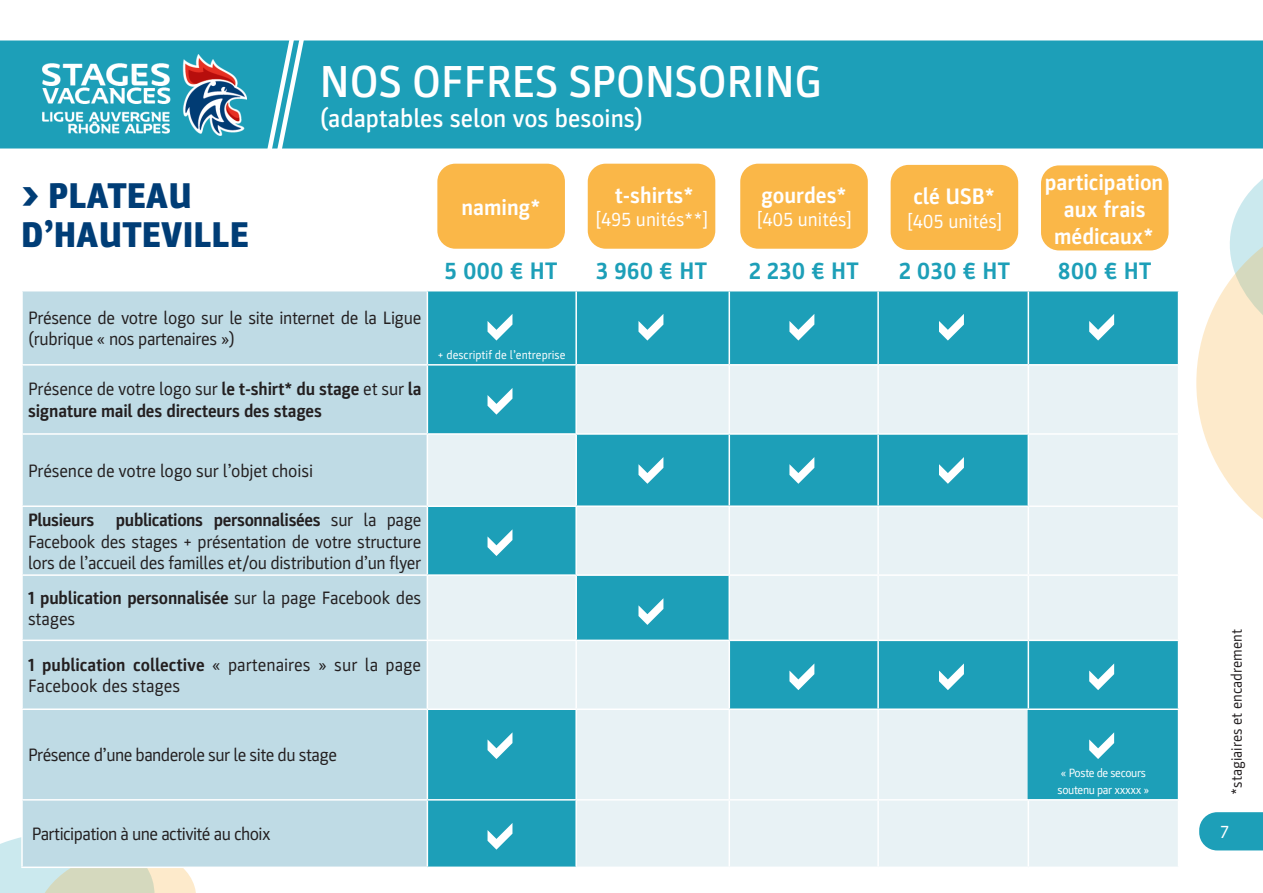
<style>
.page{position:relative;width:1263px;height:893px;background:#fff}
.page>*{position:absolute;margin:0;border:0;box-sizing:border-box;transform-origin:0 0}
.t1{font:500 45px "Parka";color:#fff}
.t2{font:900 36px "Parka";color:#003d76}
.t3{font:500 25.5px "Parka";color:#fff}
.t4{font:700 24px "Parka";color:#1d9fb8}
.t5{font:700 22.5px/27px "Parka";color:#fff;text-align:center}
.t6{font:19.5px "Parka";color:#fff}
.t7{font:18px/21.6px "Parka";letter-spacing:-.02em;color:#231f20}
.t8{font:700 18px/21.6px "Parka";letter-spacing:-.01em;color:#231f20}
.t9{font:18px/21.6px "Parka";color:#231f20}
.t10{font:18px "Parka";color:#fff}
.t11{font:15px "Parka";color:#231f20}
.t12{font:12px "Parka";letter-spacing:-.03em;color:#fff}
.t13{font:12px "Parka";color:#fff}
.s1{font-weight:400}
.s2{font-weight:700}
</style>
<div class="page">
<svg style="left:1196px;top:179px;width:67px;height:340px"></svg>
<svg style="left:0;top:837px;width:196px;height:56px;background:#dae3d3"></svg>
<svg style="left:1199px;top:812px;width:64px;height:38px;background:#2ba5bc"></svg>
<div style="left:0;top:41px;width:1263px;height:108px;background:#1d9fb8"></div>
<img style="left:41px;top:54px;width:205px;height:82px">
<svg style="left:262px;top:40px;width:47px;height:109px"></svg>
<div style="left:588px;top:164px;width:127px;height:85px;background:#fab748;border-radius:18px"></div>
<div style="left:740px;top:164px;width:128px;height:85px;background:#fab748;border-radius:18px"></div>
<div style="left:891px;top:165px;width:127px;height:85px;background:#fab748;border-radius:18px"></div>
<div style="left:1041px;top:165px;width:127px;height:85px;background:#fab748;border-radius:18px"></div>
<div style="left:23px;top:291px;width:404px;height:575px;background:#bfdbe5"></div>
<div style="left:428px;top:291px;width:750px;height:73px;background:#1d9fb8"></div>
<svg style="left:428px;top:366px;width:750px;height:500px;background:#a4d6e0"></svg>
<hr style="left:575px;top:291px;width:2px;height:73px;background:#fff">
<hr style="left:728px;top:291px;width:2px;height:73px;background:#fff">
<hr style="left:877px;top:291px;width:2px;height:73px;background:#fff">
<hr style="left:575px;top:366px;width:2px;height:67px;background:#fff">
<hr style="left:728px;top:366px;width:2px;height:67px;background:#fff">
<hr style="left:877px;top:366px;width:2px;height:67px;background:#fff">
<hr style="left:427px;top:433px;width:149px;height:2px;background:#fff">
<hr style="left:576px;top:433px;width:153px;height:2px;background:#fff">
<hr style="left:575px;top:435px;width:2px;height:70px;background:#fff">
<hr style="left:729px;top:433px;width:149px;height:2px;background:#fff">
<hr style="left:728px;top:435px;width:2px;height:70px;background:#fff">
<hr style="left:878px;top:433px;width:150px;height:2px;background:#fff">
<hr style="left:877px;top:435px;width:2px;height:70px;background:#fff">
<hr style="left:1028px;top:433px;width:151px;height:2px;background:#fff">
<hr style="left:427px;top:505px;width:149px;height:2px;background:#fff">
<hr style="left:576px;top:505px;width:153px;height:2px;background:#fff">
<hr style="left:575px;top:507px;width:2px;height:67px;background:#fff">
<hr style="left:729px;top:505px;width:149px;height:2px;background:#fff">
<hr style="left:728px;top:507px;width:2px;height:67px;background:#fff">
<hr style="left:878px;top:505px;width:150px;height:2px;background:#fff">
<hr style="left:877px;top:507px;width:2px;height:67px;background:#fff">
<hr style="left:1028px;top:505px;width:151px;height:2px;background:#fff">
<hr style="left:427px;top:574px;width:149px;height:2px;background:#fff">
<hr style="left:576px;top:574px;width:153px;height:2px;background:#fff">
<hr style="left:575px;top:576px;width:2px;height:64px;background:#fff">
<hr style="left:729px;top:574px;width:149px;height:2px;background:#fff">
<hr style="left:728px;top:576px;width:2px;height:64px;background:#fff">
<hr style="left:878px;top:574px;width:150px;height:2px;background:#fff">
<hr style="left:877px;top:576px;width:2px;height:64px;background:#fff">
<hr style="left:1028px;top:574px;width:151px;height:2px;background:#fff">
<hr style="left:427px;top:640px;width:149px;height:1px;background:#fff">
<hr style="left:576px;top:640px;width:153px;height:1px;background:#fff">
<hr style="left:575px;top:641px;width:2px;height:67px;background:#fff">
<hr style="left:729px;top:640px;width:149px;height:1px;background:#fff">
<hr style="left:728px;top:641px;width:2px;height:67px;background:#fff">
<hr style="left:878px;top:640px;width:150px;height:1px;background:#fff">
<hr style="left:877px;top:641px;width:2px;height:67px;background:#fff">
<hr style="left:1028px;top:640px;width:151px;height:1px;background:#fff">
<hr style="left:728px;top:710px;width:2px;height:89px;background:#fff">
<hr style="left:877px;top:710px;width:2px;height:89px;background:#fff">
<hr style="left:728px;top:801px;width:2px;height:65px;background:#fff">
<hr style="left:877px;top:801px;width:2px;height:65px;background:#fff">
<hr style="left:1027px;top:710px;width:2px;height:89px;background:#1d9fb8">
<hr style="left:1027px;top:291px;width:2px;height:73px;background:#fff">
<hr style="left:1027px;top:366px;width:2px;height:67px;background:#fff">
<hr style="left:1027px;top:435px;width:2px;height:70px;background:#fff">
<hr style="left:1027px;top:507px;width:2px;height:67px;background:#fff">
<hr style="left:1027px;top:576px;width:2px;height:64px;background:#fff">
<hr style="left:1027px;top:641px;width:2px;height:67px;background:#fff">
<hr style="left:21px;top:364px;width:406px;height:2px;background:#fff">
<hr style="left:21px;top:433px;width:406px;height:2px;background:#fff">
<hr style="left:21px;top:505px;width:406px;height:2px;background:#fff">
<hr style="left:21px;top:574px;width:406px;height:2px;background:#fff">
<hr style="left:21px;top:640px;width:406px;height:1px;background:#fff">
<hr style="left:576px;top:708px;width:153px;height:2px;background:#fff">
<hr style="left:729px;top:708px;width:149px;height:2px;background:#fff">
<hr style="left:878px;top:708px;width:150px;height:2px;background:#fff">
<hr style="left:1028px;top:708px;width:151px;height:2px;background:#fff">
<hr style="left:576px;top:799px;width:153px;height:2px;background:#fff">
<hr style="left:729px;top:799px;width:149px;height:2px;background:#fff">
<hr style="left:878px;top:799px;width:150px;height:2px;background:#fff">
<hr style="left:21px;top:708px;width:406px;height:2px;background:#fff">
<hr style="left:427px;top:708px;width:149px;height:2px;background:#fff">
<hr style="left:575px;top:710px;width:2px;height:89px;background:#fff">
<hr style="left:21px;top:799px;width:406px;height:2px;background:#fff">
<hr style="left:21px;top:801px;width:2px;height:65px;background:#fff">
<hr style="left:427px;top:799px;width:149px;height:2px;background:#fff">
<hr style="left:575px;top:801px;width:2px;height:65px;background:#fff">
<hr style="left:21px;top:866px;width:406px;height:2px;background:#fff">
<hr style="left:1028px;top:799px;width:151px;height:2px;background:#fff">
<hr style="left:1027px;top:801px;width:2px;height:65px;background:#fff">
<div style="left:437px;top:164px;width:128px;height:85px;background:#fab748;border-radius:18px"></div>
<svg style="left:487px;top:313px;width:25px;height:28px"></svg>
<svg style="left:638px;top:313px;width:25px;height:28px"></svg>
<svg style="left:789px;top:313px;width:25px;height:28px"></svg>
<svg style="left:939px;top:313px;width:25px;height:28px"></svg>
<svg style="left:1089px;top:313px;width:25px;height:28px"></svg>
<svg style="left:487px;top:387px;width:25px;height:28px"></svg>
<svg style="left:638px;top:457px;width:25px;height:27px"></svg>
<svg style="left:789px;top:457px;width:25px;height:27px"></svg>
<svg style="left:939px;top:457px;width:25px;height:27px"></svg>
<svg style="left:487px;top:529px;width:25px;height:27px"></svg>
<svg style="left:638px;top:598px;width:25px;height:27px"></svg>
<svg style="left:789px;top:663px;width:25px;height:27px"></svg>
<svg style="left:939px;top:663px;width:25px;height:27px"></svg>
<svg style="left:1089px;top:663px;width:25px;height:27px"></svg>
<svg style="left:487px;top:732px;width:25px;height:27px"></svg>
<svg style="left:1089px;top:732px;width:25px;height:27px"></svg>
<svg style="left:487px;top:822px;width:25px;height:28px"></svg>
<p class="t2" style="left:21px;top:175px;width:172px">&gt; PLATEAU</p>
<p class="t2" style="left:21px;top:214px;width:229px">D’HAUTEVILLE</p>
<p class="t1" style="left:320px;top:56px;width:504px">NOS OFFRES SPONSORING</p>
<p class="t3" style="left:320px;top:104px;width:325px">(adaptables selon vos besoins)</p>
<p class="t5" style="left:461px;top:194px;width:81px">naming*</p>
<p class="t5" style="left:615px;top:182px;width:80px">t-shirts*</p>
<p class="t6" style="left:595px;top:209px;width:113px">[495 unités**]</p>
<p class="t5" style="left:761px;top:182px;width:87px">gourdes*</p>
<p class="t6" style="left:757px;top:209px;width:96px">[405 unités]</p>
<p class="t5" style="left:913px;top:183px;width:83px">clé USB*</p>
<p class="t6" style="left:907px;top:210px;width:96px">[405 unités]</p>
<p class="t4" style="left:445px;top:257px;width:115px">5 000 € HT</p>
<p class="t4" style="left:596px;top:257px;width:113px">3 960 € HT</p>
<p class="t4" style="left:749px;top:257px;width:112px">2 230 € HT</p>
<p class="t4" style="left:899px;top:257px;width:113px">2 030 € HT</p>
<p class="t7" style="left:28px;top:307px;width:395px">Présence de votre logo sur le site internet de la Ligue (rubrique « nos partenaires »)</p>
<p class="t8" style="left:28px;top:379px;width:395px"><span class="s1">Présence de votre logo sur</span> le t-shirt* du stage <span class="s1">et sur</span> la signature mail des directeurs des stages</p>
<p class="t7" style="left:28px;top:460px;width:287px">Présence de votre logo sur l’objet choisi</p>
<p class="t7" style="left:28px;top:509px;width:395px;text-align:justify"><span class="s2">Plusieurs publications personnalisées</span> sur la page Facebook des stages + présentation de votre structure lors de l’accueil des familles et/ou distribution d’un flyer</p>
<p class="t7" style="left:28px;top:587px;width:395px"><span class="s2">1 publication personnalisée</span> sur la page Facebook des stages</p>
<p class="t9" style="left:28px;top:654px;width:395px"><span class="s2">1 publication collective</span> « partenaires » sur la page<br>Facebook des stages</p>
<p class="t13" style="left:438px;top:348px;width:129px">+ descriptif de l’entreprise</p>
<p class="t7" style="left:28px;top:744px;width:310px">Présence d’une banderole sur le site du stage</p>
<p class="t7" style="left:32px;top:823px;width:240px">Participation à une activité au choix</p>
<p class="t5" style="left:1045px;top:169px;width:120px">participation aux frais médicaux*</p>
<p class="t4" style="left:1058px;top:258px;width:95px">800 € HT</p>
<p class="t12" style="left:1061px;top:767px;width:87px">« Poste de secours</p>
<p class="t12" style="left:1058px;top:783px;width:93px">soutenu par xxxxx »</p>
<p class="t11" style="left:1228px;top:795px;width:167px;rotate:-90deg">*stagiaires et encadrement</p>
<p class="t10" style="left:1220px;top:822px;width:10px">7</p>
</div>
